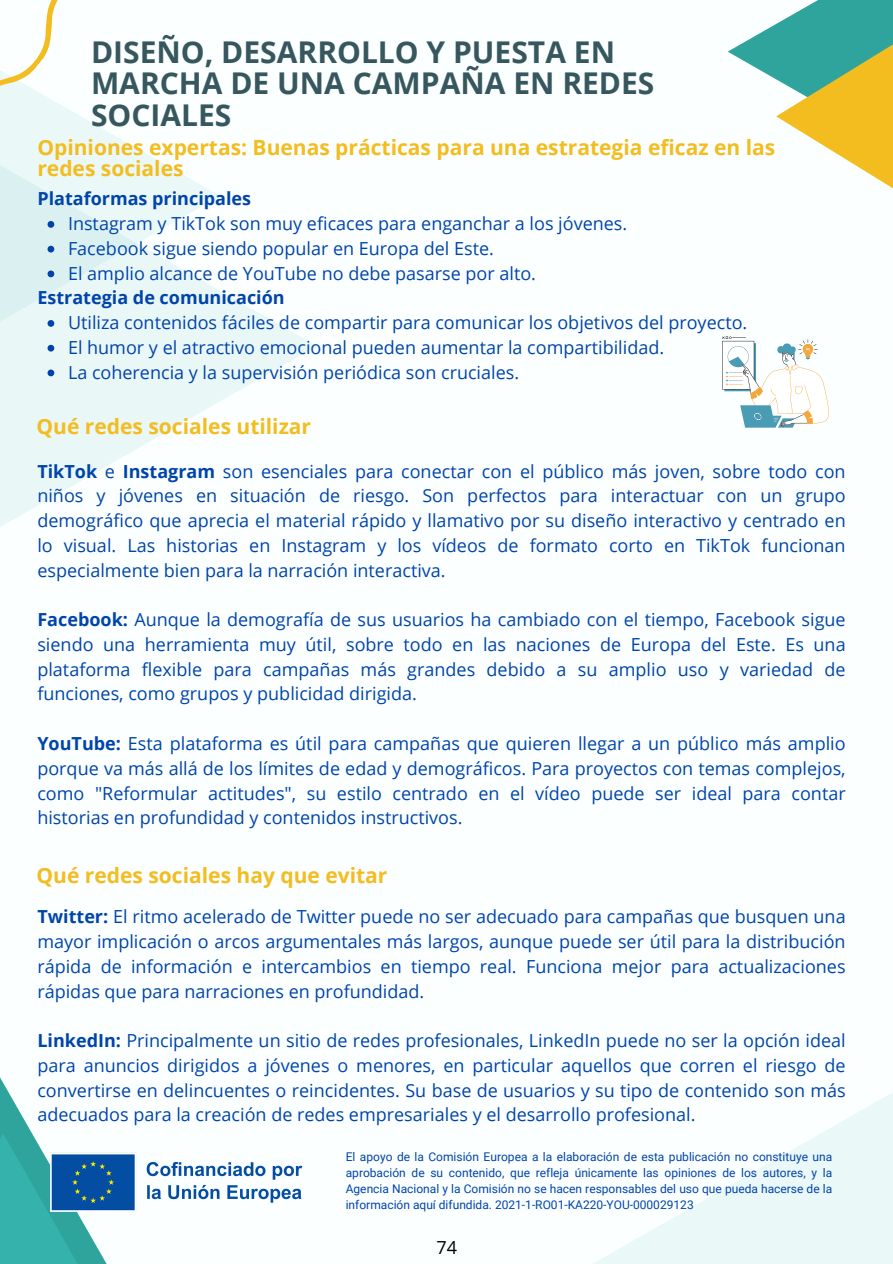
<style>
.page{position:relative;width:893px;height:1264px;background:#fff}
.page>*{position:absolute;margin:0;border:0;box-sizing:border-box;transform-origin:0 0}
.t1{font:700 30px/31.5px "Open Sans";color:#37575f}
.t2{font:700 21px/21.3px "Open Sans";color:#f3bd20}
.t3{font:18px/24.8px "Open Sans";color:#0044ab;text-align:justify}
.t4{font:700 18px "Open Sans";color:#0044ab}
.t5{font:18px "Open Sans";color:#000}
.t6{font:12px/16px "Roboto";color:#0044ab;text-align:justify}
.s1{font-weight:700}
</style>
<div class="page">
<div style="left:0;top:0;width:892px;height:1263px;background:#fbffff"></div>
<svg style="left:0;top:291px;width:316px;height:236px"></svg>
<div style="left:0;top:0;width:220px;height:463px;background:linear-gradient(to right,#e1f3f3,#f6fdfd)"></div>
<div style="left:588px;top:876px;width:304px;height:387px;background:linear-gradient(to right,#fbffff,#f4fcfc)"></div>
<svg style="left:727px;top:24px;width:49px;height:56px"></svg>
<svg style="left:776px;top:0;width:116px;height:188px"></svg>
<svg style="left:0;top:1133px;width:106px;height:130px;fill:#34b2ab"></svg>
<svg style="left:0;top:0;width:129px;height:230px"></svg>
<svg style="left:48px;top:246px;width:6px;height:6px"></svg>
<svg style="left:48px;top:270px;width:6px;height:7px"></svg>
<svg style="left:48px;top:320px;width:6px;height:7px"></svg>
<svg style="left:48px;top:345px;width:6px;height:6px"></svg>
<svg style="left:48px;top:369px;width:6px;height:7px"></svg>
<svg style="left:722px;top:336px;width:107px;height:91px"></svg>
<img style="left:49px;top:1151px;width:254px;height:62px">
<h1 class="t1" style="left:91px;top:35px;width:565px">DISEÑO, DESARROLLO Y PUESTA EN<br>MARCHA DE UNA CAMPAÑA EN REDES<br>SOCIALES</h1>
<p class="t2" style="left:37px;top:136px;width:739px">Opiniones expertas: Buenas prácticas para una estrategia eficaz en las redes sociales</p>
<p class="t4" style="left:37px;top:186px;width:215px">Plataformas principales</p>
<p class="t3" style="left:68px;top:211px;width:561px;text-align:left">Instagram y TikTok son muy eficaces para enganchar a los jóvenes.<br>Facebook sigue siendo popular en Europa del Este.<br>El amplio alcance de YouTube no debe pasarse por alto.</p>
<p class="t4" style="left:37px;top:285px;width:249px">Estrategia de comunicación</p>
<p class="t3" style="left:68px;top:310px;width:680px;text-align:left">Utiliza contenidos fáciles de compartir para comunicar los objetivos del proyecto.<br>El humor y el atractivo emocional pueden aumentar la compartibilidad.<br>La coherencia y la supervisión periódica son cruciales.</p>
<p class="t2" style="left:37px;top:415px;width:276px">Qué redes sociales utilizar</p>
<p class="t3" style="left:37px;top:458px;width:809px"><span class="s1">TikTok</span> e <span class="s1">Instagram</span> son esenciales para conectar con el público más joven, sobre todo con niños y jóvenes en situación de riesgo. Son perfectos para interactuar con un grupo demográfico que aprecia el material rápido y llamativo por su diseño interactivo y centrado en lo visual. Las historias en Instagram y los vídeos de formato corto en TikTok funcionan especialmente bien para la narración interactiva.</p>
<p class="t3" style="left:37px;top:607px;width:809px"><span class="s1">Facebook:</span> Aunque la demografía de sus usuarios ha cambiado con el tiempo, Facebook sigue siendo una herramienta muy útil, sobre todo en las naciones de Europa del Este. Es una plataforma flexible para campañas más grandes debido a su amplio uso y variedad de funciones, como grupos y publicidad dirigida.</p>
<p class="t3" style="left:37px;top:730px;width:809px"><span class="s1">YouTube:</span> Esta plataforma es útil para campañas que quieren llegar a un público más amplio porque va más allá de los límites de edad y demográficos. Para proyectos con temas complejos, como "Reformular actitudes", su estilo centrado en el vídeo puede ser ideal para contar historias en profundidad y contenidos instructivos.</p>
<p class="t2" style="left:37px;top:864px;width:352px">Qué redes sociales hay que evitar</p>
<p class="t3" style="left:37px;top:904px;width:809px"><span class="s1">Twitter:</span> El ritmo acelerado de Twitter puede no ser adecuado para campañas que busquen una mayor implicación o arcos argumentales más largos, aunque puede ser útil para la distribución rápida de información e intercambios en tiempo real. Funciona mejor para actualizaciones rápidas que para narraciones en profundidad.</p>
<p class="t3" style="left:37px;top:1027px;width:809px"><span class="s1">LinkedIn:</span> Principalmente un sitio de redes profesionales, LinkedIn puede no ser la opción ideal para anuncios dirigidos a jóvenes o menores, en particular aquellos que corren el riesgo de convertirse en delincuentes o reincidentes. Su base de usuarios y su tipo de contenido son más adecuados para la creación de redes empresariales y el desarrollo profesional.</p>
<p class="t6" style="left:346px;top:1149px;width:488px">El apoyo de la Comisión Europea a la elaboración de esta publicación no constituye una aprobación de su contenido, que refleja únicamente las opiniones de los autores, y la Agencia Nacional y la Comisión no se hacen responsables del uso que pueda hacerse de la información aquí difundida. 2021-1-RO01-KA220-YOU-000029123</p>
<p class="t5" style="left:436px;top:1234px;width:22px">74</p>
</div>
